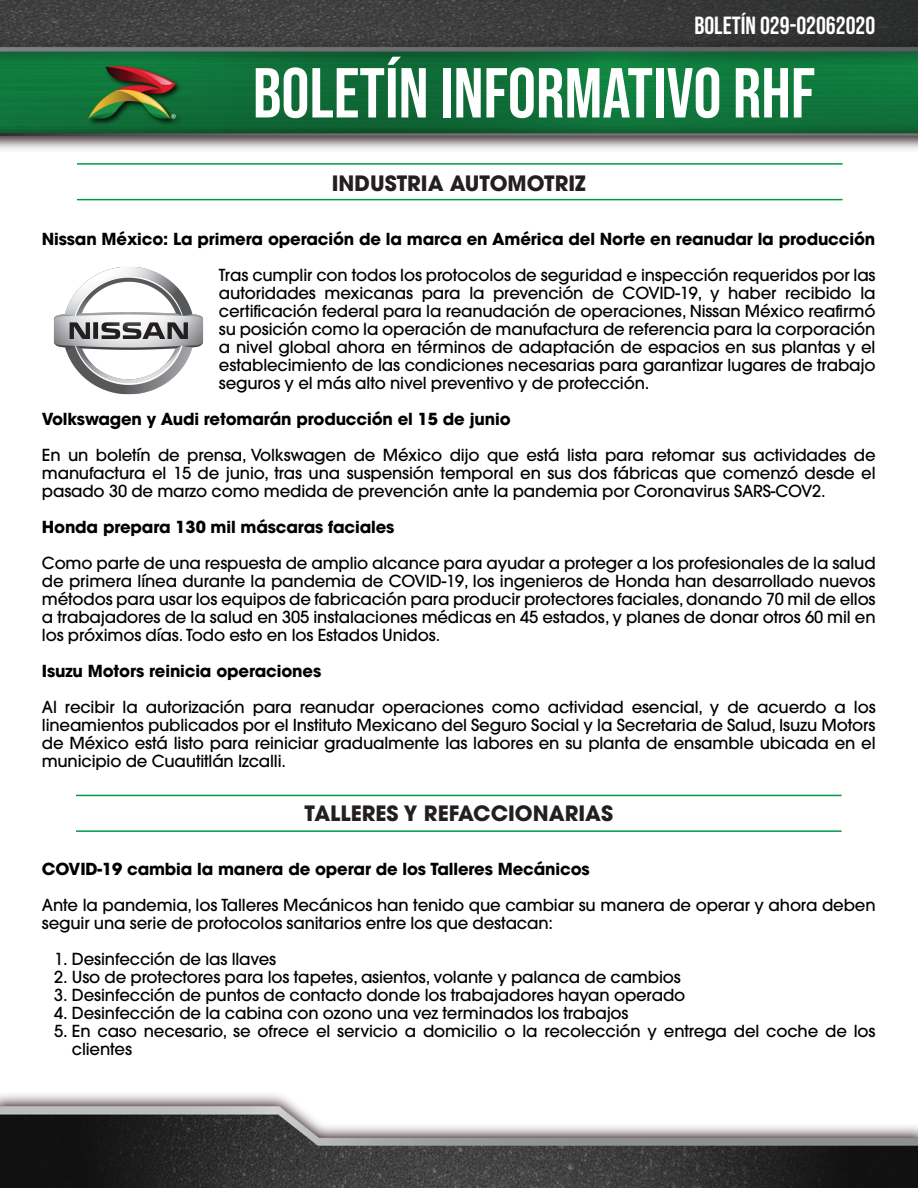
<style>
.page{position:relative;width:918px;height:1188px;background:#fff}
.page>*{position:absolute;margin:0;border:0;box-sizing:border-box;transform-origin:0 0}
.t1{font:70.5px "Bebas Neue";color:#fff}
.t2{font:24.75px "Bebas Neue";color:#fff}
.t3{font:700 21px "Avant Garde";color:#231f20}
.t4{font:500 16.5px/18px "Avant Garde";letter-spacing:-.01em;color:#000;text-align:justify}
.t5{font:700 16.5px "Avant Garde";letter-spacing:-.01em;color:#000}
</style>
<div class="page">
<img style="left:0;top:1094px;width:918px;height:94px">
<img style="left:0;top:0;width:918px;height:150px">
<hr style="left:77px;top:163px;width:766px;height:2px;background:#009847">
<hr style="left:77px;top:199px;width:766px;height:1px;background:#009847">
<hr style="left:76px;top:795px;width:766px;height:1px;background:#009847">
<hr style="left:76px;top:830px;width:766px;height:2px;background:#009847">
<img style="left:53px;top:267px;width:151px;height:128px">
<h2 class="t2" style="left:694px;top:11px;width:182px">BOLETÍN 029-02062020</h2>
<h1 class="t1" style="left:253px;top:53px;width:564px">BOLETÍN INFORMATIVO RHF</h1>
<p class="t3" style="left:332px;top:169px;width:255px">INDUSTRIA AUTOMOTRIZ</p>
<p class="t5" style="left:42px;top:228px;width:835px">Nissan México: La primera operación de la marca en América del Norte en reanudar la producción</p>
<p class="t4" style="left:219px;top:266px;width:658px">Tras cumplir con todos los protocolos de seguridad e inspección requeridos por las autoridades mexicanas para la prevención de COVID-19, y haber recibido la certificación federal para la reanudación de operaciones, Nissan México reafirmó su posición como la operación de manufactura de referencia para la corporación a nivel global ahora en términos de adaptación de espacios en sus plantas y el establecimiento de las condiciones necesarias para garantizar lugares de trabajo seguros y el más alto nivel preventivo y de protección.</p>
<p class="t5" style="left:42px;top:408px;width:470px">Volkswagen y Audi retomarán producción el 15 de junio</p>
<p class="t4" style="left:42px;top:446px;width:835px">En un boletín de prensa, Volkswagen de México dijo que está lista para retomar sus actividades de manufactura el 15 de junio, tras una suspensión temporal en sus dos fábricas que comenzó desde el pasado 30 de marzo como medida de prevención ante la pandemia por Coronavirus SARS-COV2.</p>
<p class="t5" style="left:42px;top:516px;width:354px">Honda prepara 130 mil máscaras faciales</p>
<p class="t4" style="left:42px;top:554px;width:835px">Como parte de una respuesta de amplio alcance para ayudar a proteger a los profesionales de la salud de primera línea durante la pandemia de COVID-19, los ingenieros de Honda han desarrollado nuevos métodos para usar los equipos de fabricación para producir protectores faciales, donando 70 mil de ellos a trabajadores de la salud en 305 instalaciones médicas en 45 estados, y planes de donar otros 60 mil en los próximos días. Todo esto en los Estados Unidos.</p>
<p class="t5" style="left:42px;top:660px;width:281px">Isuzu Motors reinicia operaciones</p>
<p class="t4" style="left:42px;top:698px;width:835px">Al recibir la autorización para reanudar operaciones como actividad esencial, y de acuerdo a los lineamientos publicados por el Instituto Mexicano del Seguro Social y la Secretaria de Salud, Isuzu Motors de México está listo para reiniciar gradualmente las labores en su planta de ensamble ubicada en el municipio de Cuautitlán Izcalli.</p>
<p class="t3" style="left:304px;top:799px;width:310px">TALLERES Y REFACCIONARIAS</p>
<p class="t5" style="left:42px;top:858px;width:549px">COVID-19 cambia la manera de operar de los Talleres Mecánicos</p>
<p class="t4" style="left:42px;top:896px;width:835px">Ante la pandemia, los Talleres Mecánicos han tenido que cambiar su manera de operar y ahora deben seguir una serie de protocolos sanitarios entre los que destacan:</p>
<p class="t4" style="left:54px;top:950px;width:224px">1. Desinfección de las llaves</p>
<p class="t4" style="left:54px;top:968px;width:628px">2. Uso de protectores para los tapetes, asientos, volante y palanca de cambios</p>
<p class="t4" style="left:54px;top:986px;width:633px">3. Desinfección de puntos de contacto donde los trabajadores hayan operado</p>
<p class="t4" style="left:54px;top:1004px;width:576px">4. Desinfección de la cabina con ozono una vez terminados los trabajos</p>
<p class="t4" style="left:72px;top:1022px;width:805px;text-indent:-18px">5. En caso necesario, se ofrece el servicio a domicilio o la recolección y entrega del coche de los clientes</p>
</div>
